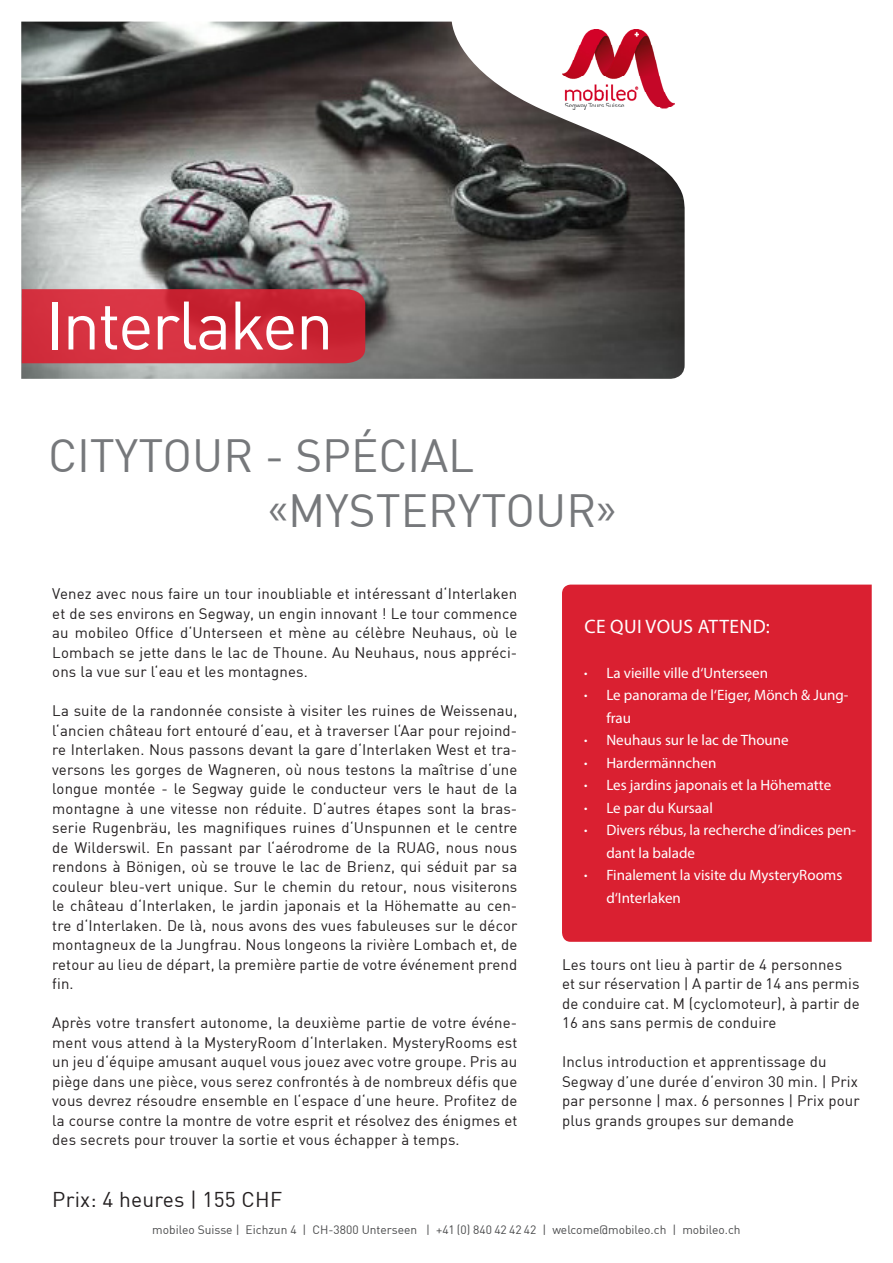
<style>
.page{position:relative;width:893px;height:1263px;background:#fff}
.page>*{position:absolute;margin:0;border:0;box-sizing:border-box;transform-origin:0 0}
.STADT_TITEL{font:67.35px "DIN";letter-spacing:-.03em;color:#fff}
.TOUR_TITEL{font:45.6px "DIN";color:#76787b}
.PREIS{font:21px "DIN";letter-spacing:.01em;color:#231f20}
.t1{font:19.5px "Myriad Pro";letter-spacing:.02em;color:#fff}
.GRUNDTEXT{font:15px/19.5px "DIN";letter-spacing:.01em;color:#231f20;text-align:justify}
.t2{font:15px/22.5px "Myriad Pro";color:#fff}
.FUSSZEILE{font:12px "DIN";color:#4b4c4d}
.s1{font-family:"Myriad Pro"}
.s2{font-size:12px}
</style>
<div class="page">
<img style="left:21px;top:22px;width:664px;height:357px">
<svg style="left:22px;top:289px;width:343px;height:74px;background:#d02c3b"></svg>
<svg style="left:451px;top:21px;width:234px;height:199px"></svg>
<img style="left:562px;top:29px;width:112px;height:80px">
<div style="left:562px;top:585px;width:310px;height:357px;background:#da2031"></div>
<p class="STADT_TITEL" style="left:45px;top:283px;width:290px">Interlaken</p>
<p class="TOUR_TITEL" style="left:48px;top:428px;width:428px">CITYTOUR - SPÉCIAL</p>
<p class="TOUR_TITEL" style="left:269px;top:482px;width:349px"><span class="s1">«</span>MYSTERYTOUR<span class="s1">»</span></p>
<p class="GRUNDTEXT" style="left:52px;top:584px;width:467px">Venez avec nous faire un tour inoubliable et intéressant d‘Interlaken et de ses environs en Segway, un engin innovant ! Le tour commence au mobileo Office d‘Unterseen et mène au célèbre Neuhaus, où le Lombach se jette dans le lac de Thoune. Au Neuhaus, nous appréci&shy;ons la vue sur l‘eau et les montagnes.</p>
<p class="GRUNDTEXT" style="left:52px;top:701px;width:467px">La suite de la randonnée consiste à visiter les ruines de Weissenau, l‘ancien château fort entouré d‘eau, et à traverser l‘Aar pour rejoind&shy;re Interlaken. Nous passons devant la gare d‘Interlaken West et tra&shy;versons les gorges de Wagneren, où nous testons la maîtrise d‘une longue montée - le Segway guide le conducteur vers le haut de la montagne à une vitesse non réduite. D‘autres étapes sont la bras&shy;serie Rugenbräu, les magnifiques ruines d‘Unspunnen et le centre de Wilderswil. En passant par l‘aérodrome de la RUAG, nous nous rendons à Bönigen, où se trouve le lac de Brienz, qui séduit par sa couleur bleu-vert unique. Sur le chemin du retour, nous visiterons le château d‘Interlaken, le jardin japonais et la Höhematte au cen&shy;tre d‘Interlaken. De là, nous avons des vues fabuleuses sur le décor montagneux de la Jungfrau. Nous longeons la rivière Lombach et, de retour au lieu de départ, la première partie de votre événement prend fin.</p>
<p class="GRUNDTEXT" style="left:52px;top:1013px;width:467px">Après votre transfert autonome, la deuxième partie de votre événe&shy;ment vous attend à la MysteryRoom d‘Interlaken. MysteryRooms est un jeu d‘équipe amusant auquel vous jouez avec votre groupe. Pris au piège dans une pièce, vous serez confrontés à de nombreux défis que vous devrez résoudre ensemble en l‘espace d‘une heure. Profitez de la course contre la montre de votre esprit et résolvez des énigmes et des secrets pour trouver la sortie et vous échapper à temps.</p>
<p class="t1" style="left:584px;top:614px;width:187px">CE QUI VOUS ATTEND:</p>
<p class="t2" style="left:584px;top:661px;width:185px"><span class="s2">•</span> La vieille ville d‘Unterseen</p>
<p class="t2" style="left:606px;top:683px;width:244px;text-indent:-22px"><span class="s2">•</span> Le panorama de l‘Eiger, Mönch &amp; Jung&shy;frau</p>
<p class="t2" style="left:584px;top:728px;width:206px"><span class="s2">•</span> Neuhaus sur le lac de Thoune</p>
<p class="t2" style="left:584px;top:751px;width:134px"><span class="s2">•</span> Hardermännchen</p>
<p class="t2" style="left:584px;top:773px;width:249px"><span class="s2">•</span> Les jardins japonais et la Höhematte</p>
<p class="t2" style="left:584px;top:796px;width:130px"><span class="s2">•</span> Le par du Kursaal</p>
<p class="t2" style="left:606px;top:818px;width:251px;text-indent:-22px"><span class="s2">•</span> Divers rébus, la recherche d’indices pen&shy;dant la balade</p>
<p class="t2" style="left:606px;top:863px;width:237px;text-indent:-22px"><span class="s2">•</span> Finalement la visite du MysteryRooms d‘Interlaken</p>
<p class="GRUNDTEXT" style="left:562px;top:954px;width:282px">Les tours ont lieu à partir de 4 personnes</p>
<p class="GRUNDTEXT" style="left:562px;top:973px;width:299px">et sur réservation | A partir de 14 ans permis</p>
<p class="GRUNDTEXT" style="left:562px;top:993px;width:299px">de conduire cat. M (cyclomoteur), à partir de</p>
<p class="GRUNDTEXT" style="left:562px;top:1012px;width:216px">16 ans sans permis de conduire</p>
<p class="GRUNDTEXT" style="left:562px;top:1051px;width:266px">Inclus introduction et apprentissage du</p>
<p class="GRUNDTEXT" style="left:562px;top:1071px;width:297px">Segway d’une durée d‘environ 30 min. | Prix</p>
<p class="GRUNDTEXT" style="left:562px;top:1090px;width:299px">par personne | max. 6 personnes | Prix pour</p>
<p class="GRUNDTEXT" style="left:562px;top:1110px;width:234px">plus grands groupes sur demande</p>
<p class="PREIS" style="left:52px;top:1186px;width:231px">Prix: 4 heures | 155 CHF</p>
<p class="FUSSZEILE" style="left:152px;top:1222px;width:590px">mobileo Suisse | Eichzun 4 | CH-3800 Unterseen | +41 (0) 840 42 42 42 | welcome@mobileo.ch | mobileo.ch</p>
</div>
